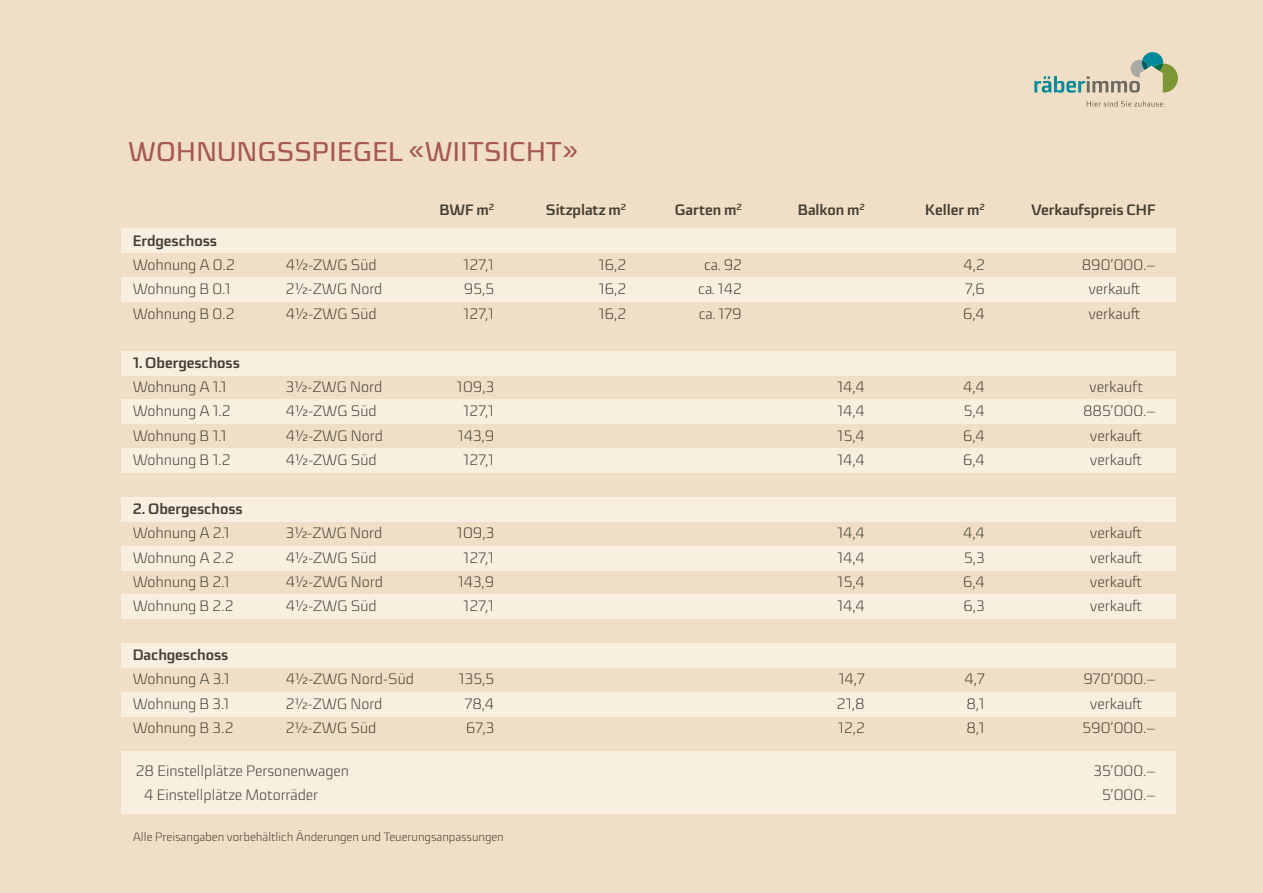
<style>
.page{position:relative;width:1263px;height:893px;background:#f0dfc6}
.page>*{position:absolute;margin:0;border:0;box-sizing:border-box;transform-origin:0 0}
.t1{font:600 27px "Sica";letter-spacing:.01em;color:#a65852}
.t2{font:300 15px "Sica";color:#454034}
.t3{font:700 15px "Sica";color:#454034}
.t4{font:300 12px "Sica";color:#454034}
</style>
<div class="page">
<div style="left:122px;top:228px;width:1054px;height:25px;background:#f8efe0"></div>
<div style="left:122px;top:277px;width:1054px;height:24px;background:#f8efe0"></div>
<div style="left:122px;top:351px;width:1054px;height:24px;background:#f8efe0"></div>
<div style="left:122px;top:400px;width:1054px;height:24px;background:#f8efe0"></div>
<div style="left:122px;top:448px;width:1054px;height:25px;background:#f8efe0"></div>
<div style="left:122px;top:497px;width:1054px;height:25px;background:#f8efe0"></div>
<div style="left:122px;top:546px;width:1054px;height:24px;background:#f8efe0"></div>
<div style="left:122px;top:594px;width:1054px;height:25px;background:#f8efe0"></div>
<div style="left:122px;top:643px;width:1054px;height:25px;background:#f8efe0"></div>
<div style="left:122px;top:692px;width:1054px;height:24px;background:#f8efe0"></div>
<div style="left:122px;top:752px;width:1054px;height:62px;background:#f8efe0"></div>
<svg style="left:1087px;top:101px;width:76px;height:6px"></svg>
<svg style="left:1034px;top:52px;width:144px;height:41px"></svg>
<h1 class="t1" style="left:128px;top:131px;width:451px">WOHNUNGSSPIEGEL «WIITSICHT»</h1>
<p class="t3" style="left:439px;top:199px;width:56px">BWF m<sup>2</sup></p>
<p class="t3" style="left:546px;top:199px;width:82px">Sitzplatz m<sup>2</sup></p>
<p class="t3" style="left:675px;top:199px;width:68px">Garten m<sup>2</sup></p>
<p class="t3" style="left:798px;top:199px;width:69px">Balkon m<sup>2</sup></p>
<p class="t3" style="left:925px;top:199px;width:61px">Keller m<sup>2</sup></p>
<p class="t3" style="left:1031px;top:199px;width:126px">Verkaufspreis CHF</p>
<p class="t3" style="left:133px;top:229px;width:86px">Erdgeschoss</p>
<p class="t2" style="left:133px;top:254px;width:104px">Wohnung A 0.2</p>
<p class="t2" style="left:286px;top:254px;width:93px">4½-ZWG Süd</p>
<p class="t2" style="left:463px;top:254px;width:32px">127,1</p>
<p class="t2" style="left:598px;top:254px;width:29px">16,2</p>
<p class="t2" style="left:704px;top:254px;width:39px">ca. 92</p>
<p class="t2" style="left:964px;top:254px;width:23px">4,2</p>
<p class="t2" style="left:1082px;top:254px;width:76px">890’000.–</p>
<p class="t2" style="left:133px;top:278px;width:100px">Wohnung B 0.1</p>
<p class="t2" style="left:286px;top:278px;width:98px">2½-ZWG Nord</p>
<p class="t2" style="left:464px;top:278px;width:32px">95,5</p>
<p class="t2" style="left:598px;top:278px;width:29px">16,2</p>
<p class="t2" style="left:698px;top:278px;width:45px">ca. 142</p>
<p class="t2" style="left:965px;top:278px;width:21px">7,6</p>
<p class="t2" style="left:1088px;top:278px;width:54px">verkauft</p>
<p class="t2" style="left:133px;top:303px;width:103px">Wohnung B 0.2</p>
<p class="t2" style="left:286px;top:303px;width:93px">4½-ZWG Süd</p>
<p class="t2" style="left:463px;top:303px;width:32px">127,1</p>
<p class="t2" style="left:598px;top:303px;width:29px">16,2</p>
<p class="t2" style="left:699px;top:303px;width:44px">ca. 179</p>
<p class="t2" style="left:963px;top:303px;width:23px">6,4</p>
<p class="t2" style="left:1088px;top:303px;width:54px">verkauft</p>
<p class="t3" style="left:133px;top:351px;width:109px">1. Obergeschoss</p>
<p class="t2" style="left:133px;top:376px;width:96px">Wohnung A 1.1</p>
<p class="t2" style="left:286px;top:376px;width:98px">3½-ZWG Nord</p>
<p class="t2" style="left:457px;top:376px;width:39px">109,3</p>
<p class="t2" style="left:837px;top:376px;width:29px">14,4</p>
<p class="t2" style="left:963px;top:376px;width:23px">4,4</p>
<p class="t2" style="left:1089px;top:376px;width:55px">verkauft</p>
<p class="t2" style="left:133px;top:400px;width:99px">Wohnung A 1.2</p>
<p class="t2" style="left:286px;top:400px;width:93px">4½-ZWG Süd</p>
<p class="t2" style="left:463px;top:400px;width:32px">127,1</p>
<p class="t2" style="left:837px;top:400px;width:29px">14,4</p>
<p class="t2" style="left:964px;top:400px;width:23px">5,4</p>
<p class="t2" style="left:1083px;top:400px;width:74px">885’000.–</p>
<p class="t2" style="left:133px;top:425px;width:96px">Wohnung B 1.1</p>
<p class="t2" style="left:286px;top:425px;width:99px">4½-ZWG Nord</p>
<p class="t2" style="left:458px;top:425px;width:38px">143,9</p>
<p class="t2" style="left:837px;top:425px;width:29px">15,4</p>
<p class="t2" style="left:963px;top:425px;width:23px">6,4</p>
<p class="t2" style="left:1090px;top:425px;width:54px">verkauft</p>
<p class="t2" style="left:133px;top:449px;width:99px">Wohnung B 1.2</p>
<p class="t2" style="left:286px;top:449px;width:93px">4½-ZWG Süd</p>
<p class="t2" style="left:463px;top:449px;width:32px">127,1</p>
<p class="t2" style="left:837px;top:449px;width:29px">14,4</p>
<p class="t2" style="left:963px;top:449px;width:23px">6,4</p>
<p class="t2" style="left:1090px;top:449px;width:54px">verkauft</p>
<p class="t3" style="left:133px;top:497px;width:112px">2. Obergeschoss</p>
<p class="t2" style="left:133px;top:522px;width:99px">Wohnung A 2.1</p>
<p class="t2" style="left:286px;top:522px;width:98px">3½-ZWG Nord</p>
<p class="t2" style="left:457px;top:522px;width:39px">109,3</p>
<p class="t2" style="left:837px;top:522px;width:29px">14,4</p>
<p class="t2" style="left:963px;top:522px;width:23px">4,4</p>
<p class="t2" style="left:1090px;top:522px;width:54px">verkauft</p>
<p class="t2" style="left:133px;top:547px;width:103px">Wohnung A 2.2</p>
<p class="t2" style="left:286px;top:547px;width:93px">4½-ZWG Süd</p>
<p class="t2" style="left:463px;top:547px;width:32px">127,1</p>
<p class="t2" style="left:837px;top:547px;width:29px">14,4</p>
<p class="t2" style="left:964px;top:547px;width:22px">5,3</p>
<p class="t2" style="left:1090px;top:547px;width:54px">verkauft</p>
<p class="t2" style="left:133px;top:571px;width:99px">Wohnung B 2.1</p>
<p class="t2" style="left:286px;top:571px;width:99px">4½-ZWG Nord</p>
<p class="t2" style="left:458px;top:571px;width:38px">143,9</p>
<p class="t2" style="left:837px;top:571px;width:29px">15,4</p>
<p class="t2" style="left:963px;top:571px;width:23px">6,4</p>
<p class="t2" style="left:1090px;top:571px;width:54px">verkauft</p>
<p class="t2" style="left:133px;top:595px;width:102px">Wohnung B 2.2</p>
<p class="t2" style="left:286px;top:595px;width:93px">4½-ZWG Süd</p>
<p class="t2" style="left:463px;top:595px;width:32px">127,1</p>
<p class="t2" style="left:837px;top:595px;width:29px">14,4</p>
<p class="t2" style="left:963px;top:595px;width:23px">6,3</p>
<p class="t2" style="left:1090px;top:595px;width:54px">verkauft</p>
<p class="t3" style="left:133px;top:644px;width:97px">Dachgeschoss</p>
<p class="t2" style="left:133px;top:668px;width:99px">Wohnung A 3.1</p>
<p class="t2" style="left:286px;top:668px;width:130px">4½-ZWG Nord-Süd</p>
<p class="t2" style="left:458px;top:668px;width:37px">135,5</p>
<p class="t2" style="left:838px;top:668px;width:28px">14,7</p>
<p class="t2" style="left:964px;top:668px;width:22px">4,7</p>
<p class="t2" style="left:1083px;top:668px;width:74px">970’000.–</p>
<p class="t2" style="left:133px;top:693px;width:99px">Wohnung B 3.1</p>
<p class="t2" style="left:286px;top:693px;width:98px">2½-ZWG Nord</p>
<p class="t2" style="left:464px;top:693px;width:31px">78,4</p>
<p class="t2" style="left:837px;top:693px;width:29px">21,8</p>
<p class="t2" style="left:966px;top:693px;width:20px">8,1</p>
<p class="t2" style="left:1090px;top:693px;width:54px">verkauft</p>
<p class="t2" style="left:133px;top:717px;width:102px">Wohnung B 3.2</p>
<p class="t2" style="left:286px;top:717px;width:92px">2½-ZWG Süd</p>
<p class="t2" style="left:466px;top:717px;width:30px">67,3</p>
<p class="t2" style="left:838px;top:717px;width:28px">12,2</p>
<p class="t2" style="left:966px;top:717px;width:20px">8,1</p>
<p class="t2" style="left:1082px;top:717px;width:75px">590’000.–</p>
<p class="t2" style="left:136px;top:760px;width:214px">28 Einstellplätze Personenwagen</p>
<p class="t2" style="left:1093px;top:760px;width:64px">35’000.–</p>
<p class="t2" style="left:144px;top:784px;width:176px">4 Einstellplätze Motorräder</p>
<p class="t2" style="left:1102px;top:784px;width:55px">5’000.–</p>
<p class="t4" style="left:133px;top:828px;width:373px">Alle Preisangaben vorbehältlich Änderungen und Teuerungsanpassungen</p>
</div>
